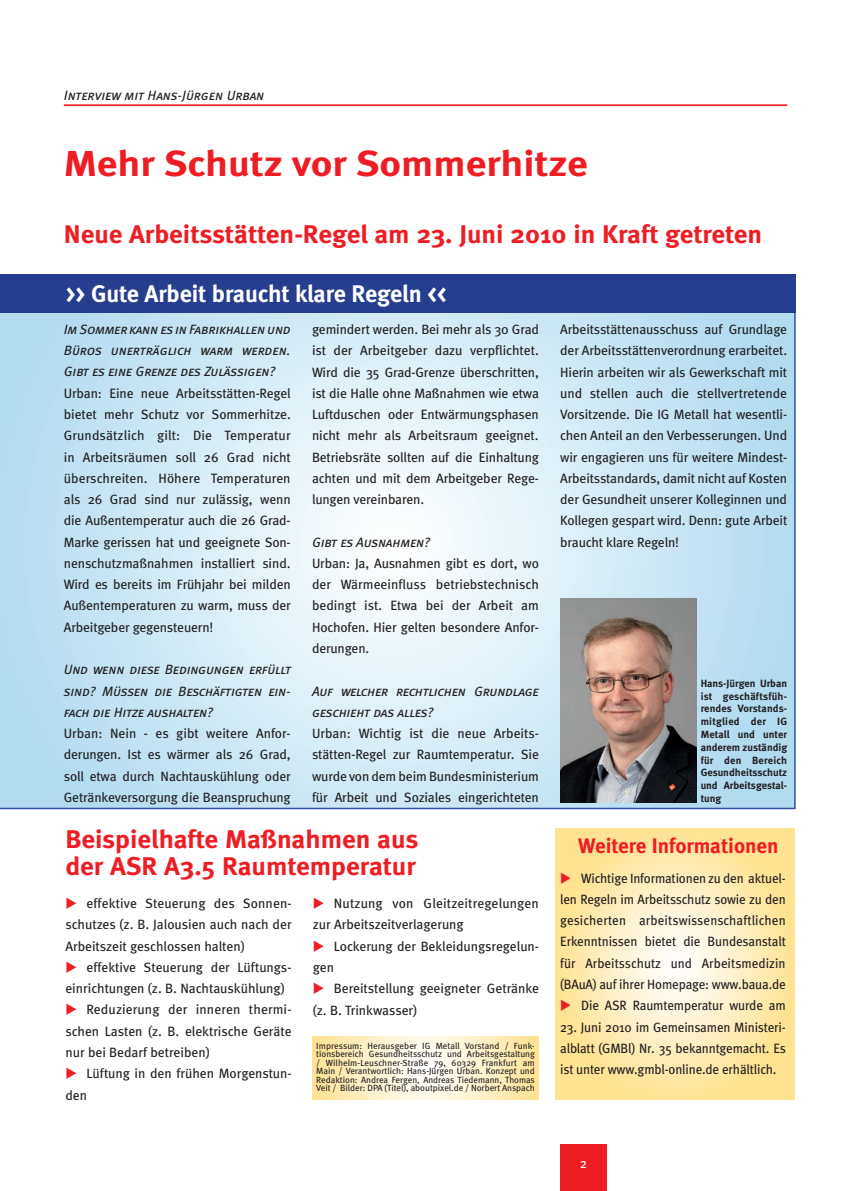
<style>
.page{position:relative;width:851px;height:1191px;background:#fff}
.page>*{position:absolute;margin:0;border:0;box-sizing:border-box;transform-origin:0 0}
.t1{font:700 36px "Meta";color:#ee1d23;scale:1.13 1}
.t2{font:700 25.5px/27px "Meta";color:#ee1d23;scale:1.06 1}
.t3{font:700 24px "Meta";letter-spacing:-.005em;color:#fff}
.t4{font:700 21px "Meta";color:#ee1d23}
.t5{font:13.5px/21.3px "Meta";letter-spacing:-.01em;color:#231f20;text-align:justify}
.t6{font:13.5px/21.3px "Meta";letter-spacing:-.01em;color:#231f20;text-align:right;scale:.96 1}
.t7{font:13.5px/21.3px "Meta Book Italic Caps";letter-spacing:-.01em;color:#231f20;text-align:justify}
.t8{font:13.5px "Meta";letter-spacing:.01em;color:#231f20}
.t9{font:13.5px "Meta";color:#fff}
.t10{font:700 10.5px/12.8px "Meta";color:#231f20;text-align:justify}
.t11{font:9px/8.6px "Meta";color:#231f20;text-align:justify}
</style>
<div class="page">
<svg style="left:0;top:313px;width:795px;height:496px;background:#cfe8f4"></svg>
<div style="left:0;top:274px;width:795px;height:39px;background:#253f8e"></div>
<div style="left:560px;top:1144px;width:47px;height:47px;background:#ee1d23"></div>
<img style="left:560px;top:598px;width:136px;height:205px">
<svg style="left:312px;top:1036px;width:227px;height:63px;background:#fef0c8"></svg>
<svg style="left:556px;top:828px;width:238px;height:271px;background:#feeab1"></svg>
<svg style="left:561px;top:872px;width:23px;height:11px"></svg>
<svg style="left:561px;top:999px;width:23px;height:12px"></svg>
<p class="t7" style="left:64px;top:85px;width:202px">Interview mit Hans-Jürgen Urban</p>
<h1 class="t1" style="left:64px;top:143px;width:465px">Mehr Schutz vor Sommerhitze</h1>
<h2 class="t2" style="left:64px;top:220px;width:660px">Neue Arbeitsstätten-Regel am 23. Juni 2010 in Kraft getreten</h2>
<h3 class="t3" style="left:66px;top:279px;width:382px">&gt;&gt; Gute Arbeit braucht klare Regeln &lt;&lt;</h3>
<p class="t7" style="left:64px;top:318px;width:228px">Im Sommer kann es in Fabrikhallen und Büros unerträglich warm werden.<br>Gibt es eine Grenze des Zulässigen?</p>
<p class="t5" style="left:64px;top:382px;width:228px">Urban: Eine neue Arbeitsstätten-Regel bietet mehr Schutz vor Sommerhitze.<br>Grundsätzlich gilt: Die Temperatur in Arbeitsräumen soll 26 Grad nicht überschreiten. Höhere Temperaturen als 26 Grad sind nur zulässig, wenn die Außentemperatur auch die 26 Grad-Marke gerissen hat und geeignete Son&shy;nenschutzmaßnahmen installiert sind.<br>Wird es bereits im Frühjahr bei milden Außentemperaturen zu warm, muss der Arbeitgeber gegensteuern!</p>
<p class="t7" style="left:64px;top:659px;width:229px">Und wenn diese Bedingungen erfüllt sind? Müssen die Beschäftigten ein&shy;fach die Hitze aushalten?</p>
<p class="t5" style="left:64px;top:722px;width:228px">Urban: Nein - es gibt weitere Anfor&shy;derungen. Ist es wärmer als 26 Grad, soll etwa durch Nachtauskühlung oder Getränkeversorgung die Beanspruchung</p>
<p class="t5" style="left:312px;top:318px;width:228px">gemindert werden. Bei mehr als 30 Grad ist der Arbeitgeber dazu verpflichtet.<br>Wird die 35 Grad-Grenze überschritten, ist die Halle ohne Maßnahmen wie etwa Luftduschen oder Entwärmungsphasen nicht mehr als Arbeitsraum geeignet.<br>Betriebsräte sollten auf die Einhaltung achten und mit dem Arbeitgeber Rege&shy;lungen vereinbaren.</p>
<p class="t7" style="left:312px;top:531px;width:119px">Gibt es Ausnahmen?</p>
<p class="t5" style="left:312px;top:552px;width:228px">Urban: Ja, Ausnahmen gibt es dort, wo der Wärmeeinfluss betriebstechnisch bedingt ist. Etwa bei der Arbeit am Hochofen. Hier gelten besondere Anfor&shy;derungen.</p>
<p class="t7" style="left:312px;top:680px;width:228px">Auf welcher rechtlichen Grundlage geschieht das alles?</p>
<p class="t5" style="left:312px;top:722px;width:228px">Urban: Wichtig ist die neue Arbeits&shy;stätten-Regel zur Raumtemperatur. Sie wurde von dem beim Bundesministerium für Arbeit und Soziales eingerichteten</p>
<h2 class="t2" style="left:65px;top:825px;width:334px">Beispielhafte Maßnahmen aus der ASR A3.5 Raumtemperatur</h2>
<p class="t5" style="left:65px;top:892px;width:227px;text-indent:21px">effektive Steuerung des Sonnen&shy;schutzes (z. B. Jalousien auch nach der Arbeitszeit geschlossen halten)</p>
<p class="t5" style="left:86px;top:956px;width:206px">effektive Steuerung der Lüftungs-</p>
<p class="t5" style="left:65px;top:977px;width:221px">einrichtungen (z. B. Nachtauskühlung)</p>
<p class="t8" style="left:86px;top:1001px;width:206px">Reduzierung der inneren thermi-</p>
<p class="t5" style="left:65px;top:1020px;width:227px">schen Lasten (z. B. elektrische Geräte</p>
<p class="t5" style="left:65px;top:1041px;width:146px">nur bei Bedarf betreiben)</p>
<p class="t5" style="left:86px;top:1063px;width:206px">Lüftung in den frühen Morgenstun-</p>
<p class="t5" style="left:65px;top:1084px;width:23px">den</p>
<p class="t5" style="left:313px;top:892px;width:227px;text-indent:21px">Nutzung von Gleitzeitregelungen zur Arbeitszeitverlagerung</p>
<p class="t5" style="left:313px;top:935px;width:227px;text-indent:21px">Lockerung der Bekleidungsregelun&shy;gen</p>
<p class="t5" style="left:313px;top:977px;width:227px;text-indent:21px">Bereitstellung geeigneter Getränke (z. B. Trinkwasser)</p>
<p class="t11" style="left:316px;top:1041px;width:220px">Impressum: Herausgeber IG Metall Vorstand / Funk&shy;tionsbereich Gesundheitsschutz und Arbeitsgestaltung / Wilhelm-Leuschner-Straße 79, 60329 Frankfurt am Main / Verantwortlich: Hans-Jürgen Urban. Konzept und Redaktion: Andrea Fergen, Andreas Tiedemann, Thomas Veit / Bilder: DPA (Titel), aboutpixel.de / Norbert Anspach</p>
<p class="t5" style="left:560px;top:319px;width:228px">Arbeitsstättenausschuss auf Grundlage der Arbeitsstättenverordnung erarbeitet.<br>Hierin arbeiten wir als Gewerkschaft mit und stellen auch die stellvertretende Vorsitzende. Die IG Metall hat wesentli&shy;chen Anteil an den Verbesserungen. Und wir engagieren uns für weitere Mindest-Arbeitsstandards, damit nicht auf Kosten der Gesundheit unserer Kolleginnen und Kollegen gespart wird. Denn: gute Arbeit braucht klare Regeln!</p>
<p class="t10" style="left:700px;top:677px;width:88px">Hans-Jürgen Urban ist geschäftsfüh&shy;rendes Vorstands&shy;mitglied der IG Metall und unter anderem zuständig für den Bereich Gesundheitsschutz und Arbeitsgestal&shy;tung</p>
<h3 class="t4" style="left:578px;top:833px;width:202px">Weitere Informationen</h3>
<p class="t6" style="left:560px;top:867px;width:237px">Wichtige Informationen zu den aktuel-<br>len Regeln im Arbeitsschutz sowie zu den gesicherten arbeitswissenschaftlichen Erkenntnissen bietet die Bundesanstalt für Arbeitsschutz und Arbeitsmedizin (BAuA) auf ihrer Homepage: www.baua.de Die ASR Raumtemperatur wurde am</p>
<p class="t6" style="left:560px;top:1016px;width:236px;text-align:justify">23. Juni 2010 im Gemeinsamen Ministeri&shy;alblatt (GMBl) Nr. 35 bekanntgemacht. Es ist unter www.gmbl-online.de erhältlich.</p>
<p class="t9" style="left:580px;top:1155px;width:9px">2</p>
</div>
